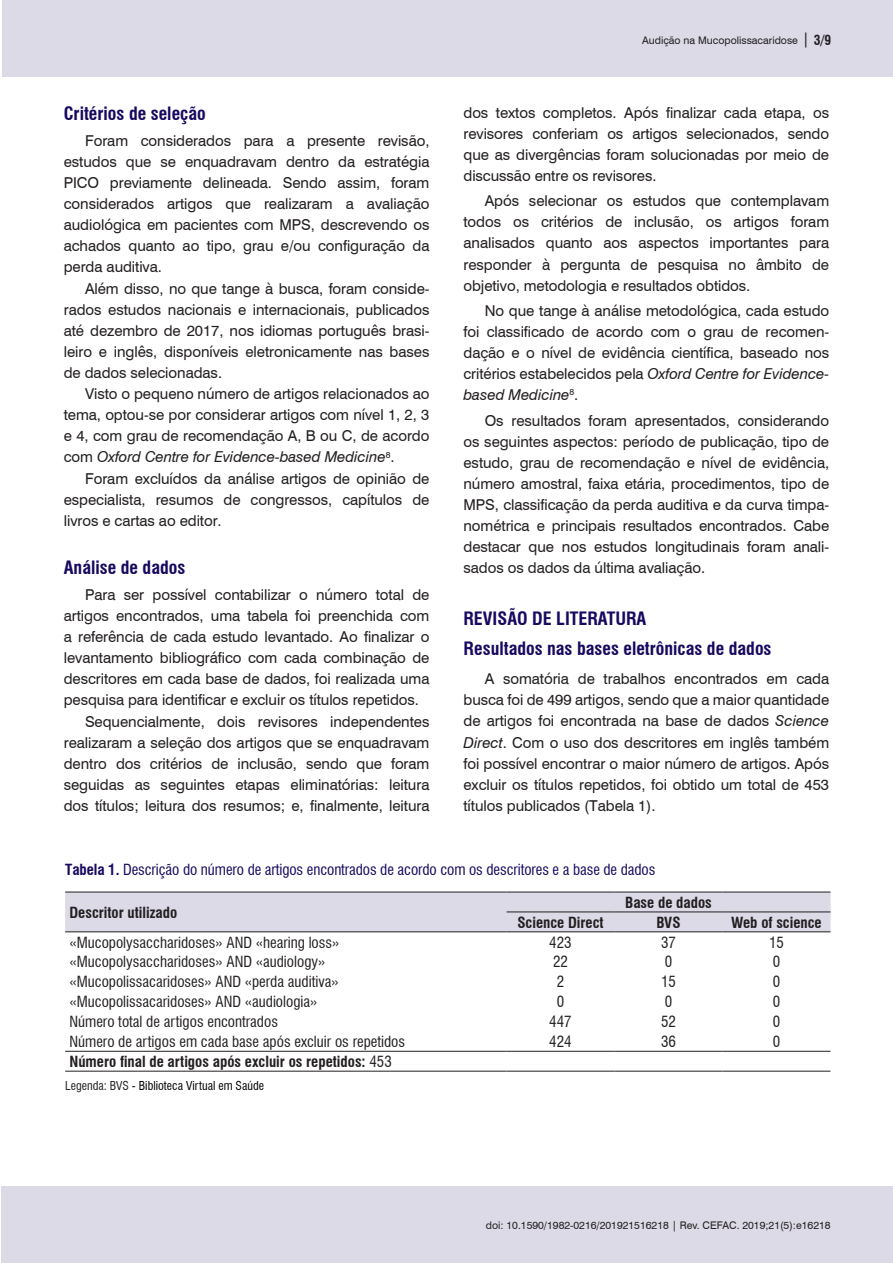
<style>
.page{position:relative;width:893px;height:1263px;background:#fff}
.page>*{position:absolute;margin:0;border:0;box-sizing:border-box;transform-origin:0 0}
.Nivel_2{font:700 condensed 18px "Swiss 721 BT";color:#18085f}
.Nivel_1{font:700 condensed 18px "Swiss 721 BT";color:#18085f}
.Corpo_do_texto{font:15px/21px "Swiss 721 BT";letter-spacing:-.005em;color:#231f20;text-align:justify}
.Texto_tabelas{font:condensed 15px "Swiss 721 BT";color:#231f20}
.Texto_tabelas-2{font:700 condensed 15px "Swiss 721 BT";color:#231f20}
.Titulo_tabelas_e_gr{font:condensed 15px "Swiss 721 BT";letter-spacing:-.005em;color:#18085f}
.Legendas{font:condensed 12px "Swiss 721 BT";color:#000}
.t1{font:10.5px "Swiss 721 BT";color:#231f20}
.s1{font-style:italic}
.s2{font-size:15px}
.s3{font-weight:700;font-stretch:condensed;font-size:13.5px}
.s4{font-weight:700}
.s5{font-weight:400}
.s6{color:#231f20}
</style>
<div class="page">
<div style="left:1px;top:1186px;width:892px;height:77px;background:#dcdae7"></div>
<div style="left:2px;top:0;width:891px;height:77px;background:#dcdae7"></div>
<div style="left:65px;top:893px;width:765px;height:38px;background:#dcdae7"></div>
<hr style="left:506px;top:911px;width:108px;height:1px;background:#231f20">
<hr style="left:614px;top:911px;width:108px;height:1px;background:#231f20">
<hr style="left:722px;top:911px;width:108px;height:1px;background:#231f20">
<hr style="left:65px;top:931px;width:441px;height:1px;background:#231f20">
<hr style="left:506px;top:931px;width:108px;height:1px;background:#231f20">
<hr style="left:614px;top:931px;width:108px;height:1px;background:#231f20">
<hr style="left:722px;top:931px;width:108px;height:1px;background:#231f20">
<hr style="left:65px;top:892px;width:441px;height:1px;background:#231f20">
<hr style="left:506px;top:892px;width:108px;height:1px;background:#231f20">
<hr style="left:614px;top:892px;width:108px;height:1px;background:#231f20">
<hr style="left:722px;top:892px;width:108px;height:1px;background:#231f20">
<hr style="left:65px;top:1051px;width:441px;height:1px;background:#231f20">
<hr style="left:506px;top:1051px;width:108px;height:1px;background:#231f20">
<hr style="left:614px;top:1051px;width:108px;height:1px;background:#231f20">
<hr style="left:722px;top:1051px;width:108px;height:1px;background:#231f20">
<hr style="left:65px;top:1071px;width:441px;height:1px;background:#231f20">
<hr style="left:506px;top:1071px;width:108px;height:1px;background:#231f20">
<hr style="left:614px;top:1071px;width:108px;height:1px;background:#231f20">
<hr style="left:722px;top:1071px;width:108px;height:1px;background:#231f20">
<p class="Nivel_2" style="left:64px;top:103px;width:143px">Critérios de seleção</p>
<p class="Corpo_do_texto" style="left:64px;top:130px;width:367px;text-indent:21px">Foram considerados para a presente revisão, estudos que se enquadravam dentro da estratégia PICO previamente delineada. Sendo assim, foram considerados artigos que realizaram a avaliação audiológica em pacientes com MPS, descrevendo os achados quanto ao tipo, grau e/ou configuração da perda auditiva.</p>
<p class="Corpo_do_texto" style="left:64px;top:277px;width:367px;text-indent:21px">Além disso, no que tange à busca, foram conside&shy;rados estudos nacionais e internacionais, publicados até dezembro de 2017, nos idiomas português brasi&shy;leiro e inglês, disponíveis eletronicamente nas bases de dados selecionadas.</p>
<p class="Corpo_do_texto" style="left:64px;top:383px;width:367px;text-indent:21px">Visto o pequeno número de artigos relacionados ao tema, optou-se por considerar artigos com nível 1, 2, 3 e 4, com grau de recomendação A, B ou C, de acordo com <span class="s1">Oxford Centre for Evidence-based Medicine</span><sup>8</sup>.</p>
<p class="Corpo_do_texto" style="left:64px;top:468px;width:367px;text-indent:21px">Foram excluídos da análise artigos de opinião de especialista, resumos de congressos, capítulos de livros e cartas ao editor.</p>
<p class="Nivel_2" style="left:64px;top:557px;width:123px">Análise de dados</p>
<p class="Corpo_do_texto" style="left:64px;top:584px;width:367px;text-indent:21px">Para ser possível contabilizar o número total de artigos encontrados, uma tabela foi preenchida com a referência de cada estudo levantado. Ao finalizar o levantamento bibliográfico com cada combinação de descritores em cada base de dados, foi realizada uma pesquisa para identificar e excluir os títulos repetidos.</p>
<p class="Corpo_do_texto" style="left:64px;top:710px;width:367px;text-indent:21px">Sequencialmente, dois revisores independentes realizaram a seleção dos artigos que se enquadravam dentro dos critérios de inclusão, sendo que foram seguidas as seguintes etapas eliminatórias: leitura dos títulos; leitura dos resumos; e, finalmente, leitura</p>
<p class="t1" style="left:642px;top:33px;width:191px">Audição na Mucopolissacaridose <span class="s2">|</span> <span class="s3">3/9</span></p>
<p class="Corpo_do_texto" style="left:463px;top:101px;width:367px">dos textos completos. Após finalizar cada etapa, os revisores conferiam os artigos selecionados, sendo que as divergências foram solucionadas por meio de discussão entre os revisores.</p>
<p class="Corpo_do_texto" style="left:463px;top:190px;width:367px;text-indent:21px">Após selecionar os estudos que contemplavam todos os critérios de inclusão, os artigos foram analisados quanto aos aspectos importantes para responder à pergunta de pesquisa no âmbito de objetivo, metodologia e resultados obtidos.</p>
<p class="Corpo_do_texto" style="left:463px;top:299px;width:367px;text-indent:21px">No que tange à análise metodológica, cada estudo foi classificado de acordo com o grau de recomen&shy;dação e o nível de evidência científica, baseado nos critérios estabelecidos pela <span class="s1">Oxford Centre for Evidence&shy;based Medicine</span><sup>8</sup>.</p>
<p class="Corpo_do_texto" style="left:463px;top:409px;width:367px;text-indent:21px">Os resultados foram apresentados, considerando os seguintes aspectos: período de publicação, tipo de estudo, grau de recomendação e nível de evidência, número amostral, faixa etária, procedimentos, tipo de MPS, classificação da perda auditiva e da curva timpa&shy;nométrica e principais resultados encontrados. Cabe destacar que nos estudos longitudinais foram anali&shy;sados os dados da última avaliação.</p>
<p class="Nivel_1" style="left:463px;top:607px;width:184px">REVISÃO DE LITERATURA</p>
<p class="Nivel_2" style="left:463px;top:637px;width:309px">Resultados nas bases eletrônicas de dados</p>
<p class="Corpo_do_texto" style="left:463px;top:668px;width:367px;text-indent:21px">A somatória de trabalhos encontrados em cada busca foi de 499 artigos, sendo que a maior quantidade de artigos foi encontrada na base de dados <span class="s1">Science Direct</span>. Com o uso dos descritores em inglês também foi possível encontrar o maior número de artigos. Após excluir os títulos repetidos, foi obtido um total de 453 títulos publicados (Tabela 1).</p>
<p class="Titulo_tabelas_e_gr" style="left:65px;top:860px;width:592px"><span class="s4">Tabela 1.</span> Descrição do número de artigos encontrados de acordo com os descritores e a base de dados</p>
<p class="Texto_tabelas-2" style="left:69px;top:903px;width:109px">Descritor utilizado</p>
<p class="Texto_tabelas-2" style="left:625px;top:893px;width:88px">Base de dados</p>
<p class="Texto_tabelas-2" style="left:517px;top:913px;width:88px">Science Direct</p>
<p class="Texto_tabelas-2" style="left:656px;top:913px;width:26px">BVS</p>
<p class="Texto_tabelas-2" style="left:731px;top:913px;width:92px">Web of science</p>
<p class="Texto_tabelas" style="left:69px;top:933px;width:271px">«Mucopolysaccharidoses» AND «hearing loss»</p>
<p class="Texto_tabelas" style="left:549px;top:933px;width:24px">423</p>
<p class="Texto_tabelas" style="left:661px;top:933px;width:16px">37</p>
<p class="Texto_tabelas" style="left:769px;top:933px;width:16px">15</p>
<p class="Texto_tabelas" style="left:69px;top:953px;width:257px">«Mucopolysaccharidoses» AND «audiology»</p>
<p class="Texto_tabelas" style="left:553px;top:953px;width:16px">22</p>
<p class="Texto_tabelas" style="left:665px;top:953px;width:9px">0</p>
<p class="Texto_tabelas" style="left:773px;top:953px;width:9px">0</p>
<p class="Texto_tabelas" style="left:69px;top:973px;width:271px">«Mucopolissacaridoses» AND «perda auditiva»</p>
<p class="Texto_tabelas" style="left:557px;top:973px;width:9px">2</p>
<p class="Texto_tabelas" style="left:661px;top:973px;width:16px">15</p>
<p class="Texto_tabelas" style="left:773px;top:973px;width:9px">0</p>
<p class="Texto_tabelas" style="left:69px;top:993px;width:249px">«Mucopolissacaridoses» AND «audiologia»</p>
<p class="Texto_tabelas" style="left:557px;top:993px;width:9px">0</p>
<p class="Texto_tabelas" style="left:665px;top:993px;width:9px">0</p>
<p class="Texto_tabelas" style="left:773px;top:993px;width:9px">0</p>
<p class="Texto_tabelas" style="left:69px;top:1013px;width:210px">Número total de artigos encontrados</p>
<p class="Texto_tabelas" style="left:549px;top:1013px;width:24px">447</p>
<p class="Texto_tabelas" style="left:661px;top:1013px;width:16px">52</p>
<p class="Texto_tabelas" style="left:773px;top:1013px;width:9px">0</p>
<p class="Texto_tabelas" style="left:69px;top:1032px;width:337px">Número de artigos em cada base após excluir os repetidos</p>
<p class="Texto_tabelas" style="left:549px;top:1032px;width:24px">424</p>
<p class="Texto_tabelas" style="left:661px;top:1032px;width:16px">36</p>
<p class="Texto_tabelas" style="left:773px;top:1032px;width:9px">0</p>
<p class="Texto_tabelas-2" style="left:69px;top:1052px;width:324px">Número final de artigos após excluir os repetidos: <span class="s5">453</span></p>
<p class="Legendas" style="left:65px;top:1079px;width:200px"><span class="s6">Legenda: BVS -</span> Biblioteca Virtual em Saúde</p>
<p class="t1" style="left:486px;top:1218px;width:346px">doi: 10.1590/1982-0216/201921516218 | Rev. CEFAC. 2019;21(5):e16218</p>
</div>
